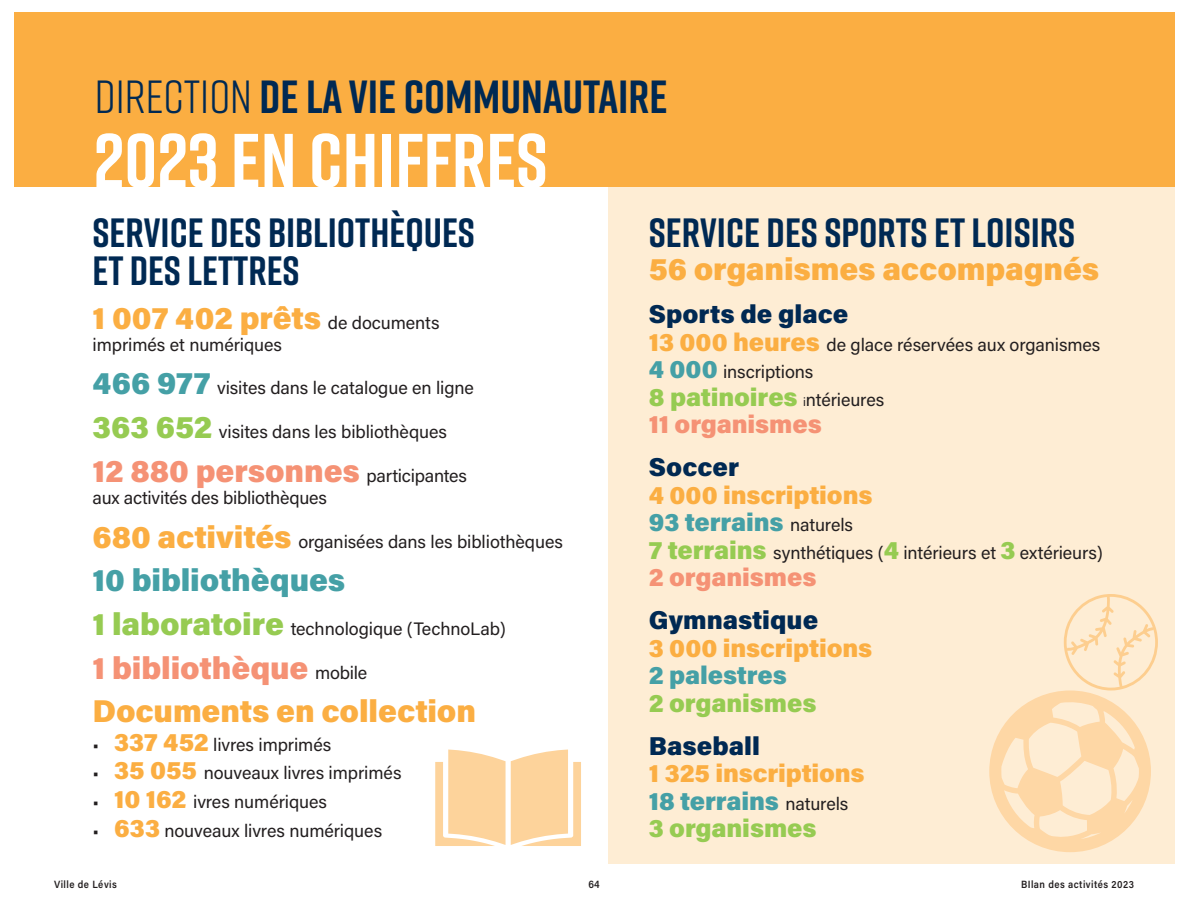
<style>
.page{position:relative;width:1188px;height:918px;background:#fff}
.page>*{position:absolute;margin:0;border:0;box-sizing:border-box;transform-origin:0 0}
.t1{font:700 76.5px "Rift";color:#fff}
.t2{font:700 46.35px "Rift";color:#002953}
.t3{font:700 40.8px/37.7px "Rift";color:#002953}
.t4{font:900 31.5px/43.7px "Acumin Pro";letter-spacing:-.005em;color:#fbae42}
.t5{font:900 31.5px "Acumin Pro";letter-spacing:-.005em;color:#f59275}
.t6{font:900 31.5px "Acumin Pro";letter-spacing:-.005em;color:#45a0a6}
.t7{font:900 25.8px "Acumin Pro";color:#002953}
.t8{font:900 25.5px/27.5px "Acumin Pro";letter-spacing:-.005em;color:#fbae42}
.t9{font:900 25.5px/27.5px "Acumin Pro";letter-spacing:-.005em;color:#f59275}
.t10{font:900 25.5px "Acumin Pro";letter-spacing:-.005em;color:#96cb52}
.t11{font:900 25.5px "Acumin Pro";letter-spacing:-.005em;color:#45a0a6}
.t12{font:18px/27.5px "Acumin Pro";letter-spacing:-.005em;color:#231f20}
.t13{font:600 10.5px "Acumin Pro";letter-spacing:.05em;color:#231f20;scale:.9 1}
.s1{font-weight:400}
.s2{font-weight:400;font-size:18px;color:#231f20}
.s3{font-weight:900;font-size:31.5px;color:#45a0a6}
.s4{font-weight:900;font-size:31.5px;color:#96cb52}
.s5{font-weight:900;font-size:31.5px;color:#fbae42}
.s6{color:#f59275}
.s7{font-weight:900;font-size:25.5px;color:#fbae42}
.s8{font-weight:900;font-size:25.5px;color:#45a0a6}
.s9{color:#96cb52}
.s10{font-weight:400;font-size:12px;color:#231f20}
.s11{color:#45a0a6}
.s12{font-weight:900;font-size:25.5px;color:#96cb52}
</style>
<div class="page">
<div style="left:608px;top:187px;width:566px;height:677px;background:#feedd4"></div>
<div style="left:14px;top:13px;width:1161px;height:174px;background:#fbae42"></div>
<svg style="left:989px;top:594px;width:169px;height:258px"></svg>
<svg style="left:435px;top:750px;width:146px;height:96px"></svg>
<h2 class="t2" style="left:95px;top:63px;width:574px"><span class="s1">DIRECTION</span> DE LA VIE COMMUNAUTAIRE</h2>
<h1 class="t1" style="left:94px;top:106px;width:455px">2023 EN CHIFFRES</h1>
<h3 class="t3" style="left:93px;top:214px;width:384px">SERVICE DES BIBLIOTHÈQUES<br>ET DES LETTRES</h3>
<h3 class="t4" style="left:93px;top:294px;width:349px">1 007 402 prêts <span class="s2">de documents</span></h3>
<p class="t12" style="left:93px;top:330px;width:191px">imprimés et numériques</p>
<p class="t12" style="left:93px;top:374px;width:383px"><span class="s3">466 977</span> visites dans le catalogue en ligne</p>
<p class="t12" style="left:93px;top:417px;width:356px"><span class="s4">363 652</span> visites dans les bibliothèques</p>
<h3 class="t5" style="left:93px;top:448px;width:376px">12 880 personnes <span class="s2">participantes</span></h3>
<p class="t12" style="left:93px;top:483px;width:236px">aux activités des bibliothèques</p>
<p class="t12" style="left:93px;top:527px;width:472px"><span class="s5">680 activités</span> organisées dans les bibliothèques</p>
<h3 class="t6" style="left:93px;top:558px;width:254px">10 bibliothèques</h3>
<p class="t12" style="left:93px;top:614px;width:415px"><span class="s4">1 laboratoire</span> technologique (TechnoLab)</p>
<h3 class="t4" style="left:93px;top:644px;width:385px"><span class="s6">1 bibliothèque</span> <span class="s2">mobile<br></span>Documents en collection</h3>
<p class="t12" style="left:93px;top:730px;width:240px">• <span class="s7">337 452</span> livres imprimés</p>
<p class="t12" style="left:93px;top:759px;width:311px">• <span class="s7">35 055</span> nouveaux livres imprimés</p>
<p class="t12" style="left:93px;top:787px;width:236px">• <span class="s7">10 162</span> ivres numériques</p>
<p class="t12" style="left:93px;top:816px;width:291px">• <span class="s7">633</span> nouveaux livres numériques</p>
<h3 class="t3" style="left:649px;top:214px;width:428px">SERVICE DES SPORTS ET LOISIRS</h3>
<h3 class="t4" style="left:649px;top:246px;width:452px">56 organismes accompagnés</h3>
<h3 class="t7" style="left:649px;top:296px;width:201px">Sports de glace</h3>
<p class="t12" style="left:649px;top:330px;width:453px"><span class="s7">13 000 heures</span> de glace réservées aux organismes<br><span class="s8">4 000</span> inscriptions</p>
<h3 class="t9" style="left:649px;top:382px;width:237px"><span class="s9">8 patinoires</span> <span class="s10">i</span><span class="s2">ntérieures<br></span>11 organismes</h3>
<h3 class="t7" style="left:649px;top:449px;width:92px">Soccer</h3>
<h3 class="t8" style="left:649px;top:480px;width:225px">4 000 inscriptions<br><span class="s11">93 terrains</span> <span class="s2">naturels</span></h3>
<p class="t12" style="left:649px;top:538px;width:456px"><span class="s12">7 terrains</span> synthétiques (<span class="s12">4</span> intérieurs et <span class="s12">3</span> extérieurs)</p>
<h3 class="t9" style="left:649px;top:562px;width:169px">2 organismes</h3>
<h3 class="t7" style="left:649px;top:602px;width:171px">Gymnastique</h3>
<h3 class="t8" style="left:649px;top:633px;width:225px">3 000 inscriptions</h3>
<h3 class="t11" style="left:649px;top:657px;width:140px">2 palestres</h3>
<h3 class="t10" style="left:649px;top:685px;width:169px">2 organismes</h3>
<h3 class="t7" style="left:649px;top:727px;width:113px">Baseball</h3>
<h3 class="t8" style="left:649px;top:758px;width:217px">1 325 inscriptions<br><span class="s11">18 terrains</span> <span class="s2">naturels<br></span><span class="s9">3 organismes</span></h3>
<p class="t13" style="left:54px;top:877px;width:71px">Ville de Lévis</p>
<p class="t13" style="left:588px;top:877px;width:14px">64</p>
<p class="t13" style="left:1021px;top:877px;width:127px">BIlan des activités 2023</p>
</div>
